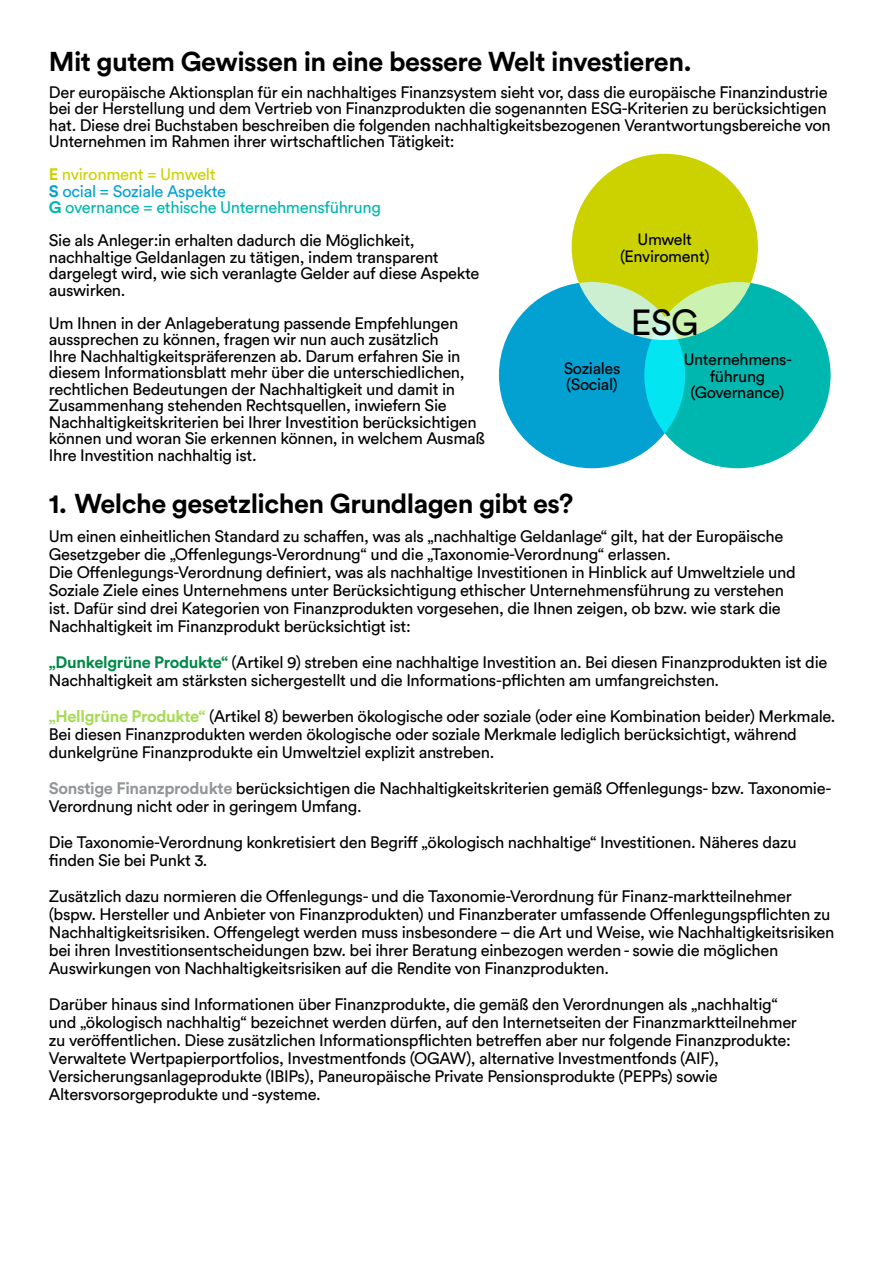
<style>
.page{position:relative;width:893px;height:1263px;background:#fff}
.page>*{position:absolute;margin:0;border:0;box-sizing:border-box;transform-origin:0 0}
.t1{font:35.85px "Circular Pro";color:#000}
.t2{font:700 27px "Circular Pro";letter-spacing:-.02em;color:#000}
.t3{font:16.5px/18px "Circular Pro";letter-spacing:-.02em;color:#000}
.t4{font:16.5px/16.5px "Circular Pro";letter-spacing:-.02em;color:#00b7af}
.t5{font:16.2px/16.2px "Circular Pro";letter-spacing:-.02em;color:#000;text-align:center}
.s1{font-weight:700;color:#cbd200}
.s2{color:#cbd200}
.s3{font-weight:700;color:#03a1d2}
.s4{color:#03a1d2}
.s5{font-weight:700}
.s6{font-weight:700;color:#008948}
.s7{font-weight:700;color:#a6db54}
.s8{font-weight:700;color:#939698}
</style>
<div class="page">
<div style="left:572px;top:154px;width:186px;height:186px;background:#cbd200;border-radius:50%"></div>
<div style="left:644px;top:282px;width:187px;height:186px;background:#00b7af;border-radius:50%"></div>
<svg style="left:499px;top:282px;width:186px;height:186px;background:#19b0d5"></svg>
<h2 class="t2" style="left:49px;top:43px;width:645px">Mit gutem Gewissen in eine bessere Welt investieren.</h2>
<p class="t3" style="left:49px;top:83px;width:783px;line-height:16.5px">Der europäische Aktionsplan für ein nachhaltiges Finanzsystem sieht vor, dass die europäische Finanzindustrie bei der Herstellung und dem Vertrieb von Finanzprodukten die sogenannten ESG-Kriterien zu berücksichtigen hat. Diese drei Buchstaben beschreiben die folgenden nachhaltigkeitsbezogenen Verantwortungsbereiche von Unternehmen im Rahmen ihrer wirtschaftlichen Tätigkeit:</p>
<p class="t4" style="left:49px;top:166px;width:334px"><span class="s1">E</span> <span class="s2">nvironment = Umwelt<br></span><span class="s3">S</span> <span class="s4">ocial = Soziale Aspekte<br></span><span class="s5">G</span> overnance = ethische Unternehmensführung</p>
<p class="t3" style="left:49px;top:232px;width:432px;line-height:16.5px">Sie als Anleger:in erhalten dadurch die Möglichkeit, nachhaltige Geldanlagen zu tätigen, indem transparent dargelegt wird, wie sich veranlagte Gelder auf diese Aspekte auswirken.</p>
<p class="t3" style="left:49px;top:314px;width:437px;line-height:16.5px">Um Ihnen in der Anlageberatung passende Empfehlungen aussprechen zu können, fragen wir nun auch zusätzlich<br>Ihre Nachhaltigkeitspräferenzen ab. Darum erfahren Sie in diesem Informationsblatt mehr über die unterschiedlichen, rechtlichen Bedeutungen der Nachhaltigkeit und damit in Zusammenhang stehenden Rechtsquellen, inwiefern Sie Nachhaltigkeitskriterien bei Ihrer Investition berücksichtigen können und woran Sie erkennen können, in welchem Ausmaß Ihre Investition nachhaltig ist.</p>
<h2 class="t2" style="left:49px;top:485px;width:526px">1. Welche gesetzlichen Grundlagen gibt es?</h2>
<p class="t3" style="left:49px;top:527px;width:748px">Um einen einheitlichen Standard zu schaffen, was als „nachhaltige Geldanlage“ gilt, hat der Europäische Gesetzgeber die „Offenlegungs-Verordnung“ und die „Taxonomie-Verordnung“ erlassen.<br>Die Offenlegungs-Verordnung definiert, was als nachhaltige Investitionen in Hinblick auf Umweltziele und Soziale Ziele eines Unternehmens unter Berücksichtigung ethischer Unternehmensführung zu verstehen ist. Dafür sind drei Kategorien von Finanzprodukten vorgesehen, die Ihnen zeigen, ob bzw. wie stark die Nachhaltigkeit im Finanzprodukt berücksichtigt ist:</p>
<p class="t3" style="left:49px;top:653px;width:780px"><span class="s6">„Dunkelgrüne Produkte“</span> (Artikel 9) streben eine nachhaltige Investition an. Bei diesen Finanzprodukten ist die<br>Nachhaltigkeit am stärksten sichergestellt und die Informations-pflichten am umfangreichsten.</p>
<p class="t3" style="left:49px;top:707px;width:788px"><span class="s7">„Hellgrüne Produkte“</span> (Artikel 8) bewerben ökologische oder soziale (oder eine Kombination beider) Merkmale.<br>Bei diesen Finanzprodukten werden ökologische oder soziale Merkmale lediglich berücksichtigt, während dunkelgrüne Finanzprodukte ein Umweltziel explizit anstreben.</p>
<p class="t3" style="left:49px;top:779px;width:782px"><span class="s8">Sonstige Finanzprodukte</span> berücksichtigen die Nachhaltigkeitskriterien gemäß Offenlegungs- bzw. Taxonomie-<br>Verordnung nicht oder in geringem Umfang.</p>
<p class="t3" style="left:49px;top:833px;width:749px">Die Taxonomie-Verordnung konkretisiert den Begriff „ökologisch nachhaltige“ Investitionen. Näheres dazu finden Sie bei Punkt 3.</p>
<p class="t3" style="left:49px;top:887px;width:787px">Zusätzlich dazu normieren die Offenlegungs- und die Taxonomie-Verordnung für Finanz-marktteilnehmer (bspw. Hersteller und Anbieter von Finanzprodukten) und Finanzberater umfassende Offenlegungspflichten zu Nachhaltigkeitsrisiken. Offengelegt werden muss insbesondere – die Art und Weise, wie Nachhaltigkeitsrisiken bei ihren Investitionsentscheidungen bzw. bei ihrer Beratung einbezogen werden - sowie die möglichen Auswirkungen von Nachhaltigkeitsrisiken auf die Rendite von Finanzprodukten.</p>
<p class="t3" style="left:49px;top:995px;width:750px">Darüber hinaus sind Informationen über Finanzprodukte, die gemäß den Verordnungen als „nachhaltig“ und „ökologisch nachhaltig“ bezeichnet werden dürfen, auf den Internetseiten der Finanzmarktteilnehmer zu veröffentlichen. Diese zusätzlichen Informationspflichten betreffen aber nur folgende Finanzprodukte:<br>Verwaltete Wertpapierportfolios, Investmentfonds (OGAW), alternative Investmentfonds (AIF), Versicherungsanlageprodukte (IBIPs), Paneuropäische Private Pensionsprodukte (PEPPs) sowie Altersvorsorgeprodukte und -systeme.</p>
<p class="t5" style="left:620px;top:231px;width:91px">Umwelt (Enviroment)</p>
<h1 class="t1" style="left:631px;top:298px;width:70px">ESG</h1>
<p class="t5" style="left:684px;top:351px;width:108px">Unternehmens&shy;führung (Governance)</p>
<p class="t5" style="left:564px;top:359px;width:58px;text-align:left">Soziales (Social)</p>
</div>
